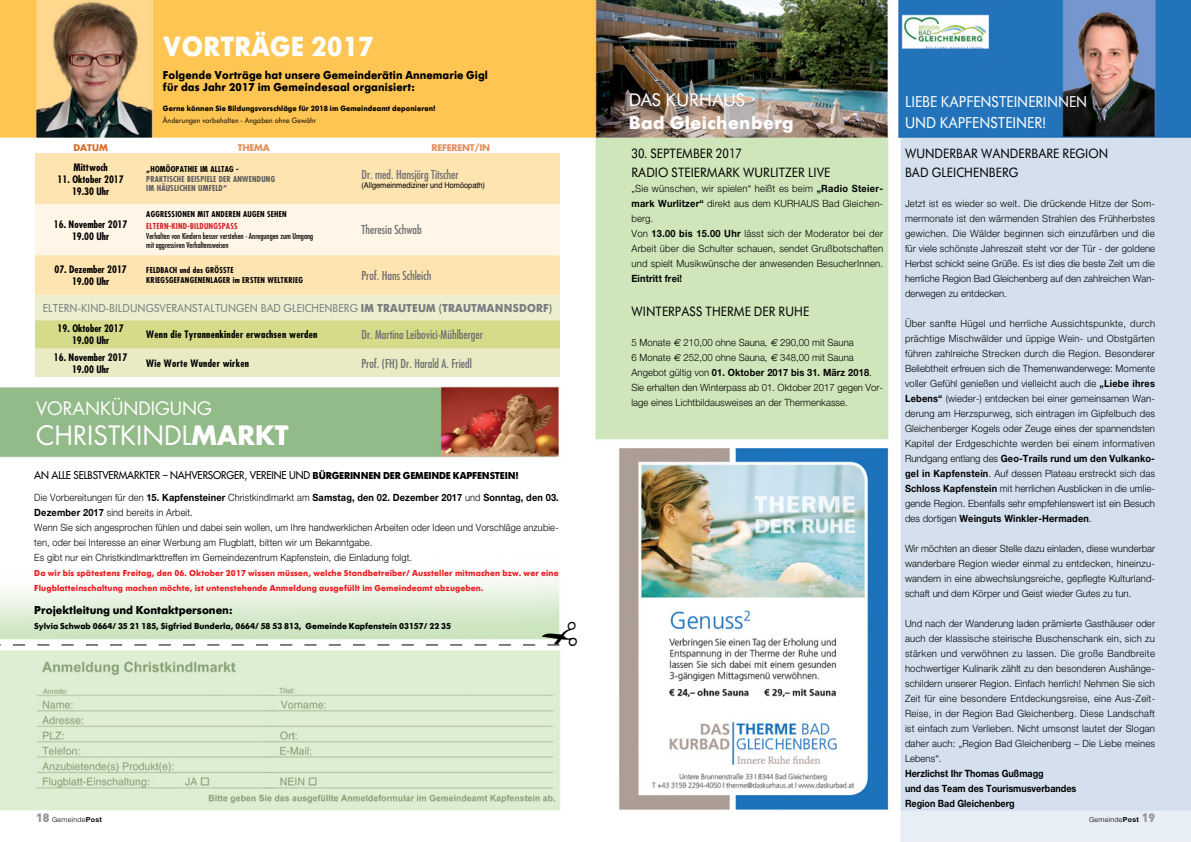
<style>
.page{position:relative;width:1191px;height:842px;background:#fff}
.page>*{position:absolute;margin:0;border:0;box-sizing:border-box;transform-origin:0 0}
.t1{font:700 29px "Futura SB";letter-spacing:.015em;color:#fff;scale:.92 1}
.t2{font:26px "Futura";color:#fff}
.t3{font:700 18.9px "Futura SB";color:#fff}
.t4{font:18.9px "Futura SB";color:#fff}
.t5{font:18px "Futura";color:#fff}
.t6{font:16.4px/20.4px "Futura SB";color:#fff;scale:.92 1}
.t7{font:14px/19px "Futura SB";letter-spacing:.005em;color:#000;scale:.92 1}
.t8{font:condensed 12px "Futura";color:#6d6e71}
.t9{font:700 12px/12px "Futura SB";letter-spacing:.01em;color:#000;scale:.92 1}
.t10{font:12px "Futura SB";letter-spacing:.005em;color:#7b7c7f;scale:.92 1}
.t11{font:700 12px "Futura SB";letter-spacing:.01em;color:#000;scale:.95 1}
.t12{font:10.5px "Futura";letter-spacing:-.015em;color:#000;scale:.95 1}
.t13{font:300 10px/15px "Helvetica Neue";letter-spacing:.015em;color:#000;text-align:justify;scale:.95 1}
.t14{font:300 10px/15px "Helvetica Neue";letter-spacing:.015em;color:#000;scale:.92 1}
.t15{font:700 condensed 10px/12px "Futura";color:#000;text-align:center}
.t16{font:700 10px/15px "Helvetica Neue";color:#000;scale:.9 1}
.t17{font:700 condensed 10px "Futura";letter-spacing:.025em;color:#000}
.t18{font:700 10px "Helvetica Neue";color:#000;scale:.92 1}
.t19{font:700 9px/15px "Futura SB";letter-spacing:.015em;color:#ed1d24;scale:.95 1}
.t20{font:700 9px "Futura SB";color:#000;scale:.95 1}
.t21{font:700 9px "Futura";color:#e2915c}
.t22{font:700 9px "Futura";color:#d86b28}
.t23{font:700 condensed 8px/9.6px "Futura";letter-spacing:.025em;color:#000}
.t24{font:condensed 8px/9.6px "Futura";color:#000}
.t25{font:700 8px "Futura SB";letter-spacing:.015em;color:#000;scale:.92 1}
.t26{font:700 condensed 8px/9.6px "Futura";letter-spacing:.025em;color:#5a5b5d}
.t27{font:8px "Futura SB";letter-spacing:.015em;color:#000;scale:.92 1}
.t28{font:8px "Helvetica";color:#000;scale:.92 1}
.t29{font:700 condensed 8px "Futura";letter-spacing:.025em;color:#d2232a}
.t30{font:300 7px "Helvetica Neue";letter-spacing:.05em;color:#000}
.s1{font-weight:700}
.s2{font-family:"Futura SB";font-weight:700}
.s3{font-family:"Euro Sans";font-weight:400;font-style:italic}
.s4{font-family:"DIN";font-weight:900;font-size:12px;color:#939598}
</style>
<div class="page">
<img style="left:0;top:0;width:1191px;height:842px">
<svg style="left:35px;top:142px;width:525px;height:11px"></svg>
<div style="left:35px;top:153px;width:525px;height:142px;background:#fee4b1"></div>
<div style="left:35px;top:204px;width:525px;height:51px;background:#fff6e8"></div>
<div style="left:35px;top:295px;width:525px;height:25px;background:#eceecf"></div>
<svg style="left:35px;top:320px;width:525px;height:57px;background:#dee3a7"></svg>
<svg style="left:0;top:622px;width:577px;height:25px"></svg>
<h1 class="t1" style="left:163px;top:30px;width:231px">VORTRÄGE 2017</h1>
<p class="t9" style="left:163px;top:69px;width:355px">Folgende Vorträge hat unsere Gemeinderätin Annemarie Gigl für das Jahr 2017 im Gemeindesaal organisiert:</p>
<p class="t25" style="left:163px;top:104px;width:298px">Gerne können Sie Bildungsvorschläge für 2018 im Gemeindeamt deponieren!</p>
<p class="t27" style="left:163px;top:116px;width:168px">Änderungen vorbehalten - Angaben ohne Gewähr</p>
<p class="t22" style="left:73px;top:142px;width:36px">DATUM</p>
<p class="t21" style="left:238px;top:142px;width:33px">THE MA</p>
<p class="t21" style="left:431px;top:142px;width:7px">REFERENT</p>
<p class="t21" style="left:474px;top:142px;width:11px">/IN</p>
<p class="t15" style="left:74px;top:161px;width:36px">Mittwoch</p>
<p class="t15" style="left:58px;top:173px;width:68px">11. Oktober 2017<br>19.30 Uhr</p>
<p class="t23" style="left:146px;top:164px;width:94px">„HOMÖOPATHIE IM ALLTAG -</p>
<p class="t26" style="left:146px;top:174px;width:130px">PRAKTISCHE BEISPIELE DER ANWENDUNG<br>IM HÄUSLICHEN UMFELD“</p>
<p class="t8" style="left:361px;top:167px;width:99px">Dr. med. Hansjörg Titscher</p>
<p class="t28" style="left:361px;top:179px;width:136px">(Allgemeinmediziner und Homöopath)</p>
<p class="t15" style="left:54px;top:218px;width:75px">16. November 2017<br>19.00 Uhr</p>
<p class="t23" style="left:146px;top:209px;width:142px">AGGRESSIONEN MIT ANDEREN AUGEN SEHEN</p>
<p class="t29" style="left:146px;top:221px;width:93px">ELTERN-KIND-BILDUNGSPASS</p>
<p class="t24" style="left:146px;top:231px;width:168px">Verhalten von Kindern besser verstehen - Anregungen zum Umgang mit aggressiven Verhaltensweisen</p>
<p class="t8" style="left:361px;top:223px;width:62px">Theresia Schwab</p>
<p class="t15" style="left:54px;top:263px;width:74px">07. Dezember 2017<br>19.00 Uhr</p>
<p class="t23" style="left:146px;top:266px;width:158px">FELDBACH und das GRÖSSTE<br>KRIEGSGEFANGENENLAGER im ERSTEN WELTKRIEG</p>
<p class="t8" style="left:361px;top:268px;width:71px">Prof. Hans Schleich</p>
<p class="t10" style="left:43px;top:302px;width:555px">eltern-Kind-Bildungsveranstaltungen Bad Gleichenberg <span class="s1">im Trauteum (Trautmannsdorf)</span></p>
<p class="t15" style="left:58px;top:323px;width:68px">19. Oktober 2017<br>19.00 Uhr</p>
<p class="t17" style="left:146px;top:329px;width:173px">Wenn die Tyrannenkinder erwachsen werden</p>
<p class="t8" style="left:361px;top:328px;width:123px">Dr. Martina Leibovici-Mühlberger</p>
<p class="t15" style="left:54px;top:351px;width:75px">16. November 2017<br>19.00 Uhr</p>
<p class="t17" style="left:146px;top:357px;width:104px">Wie Worte Wunder wirken</p>
<p class="t8" style="left:361px;top:356px;width:112px">Prof. (FH) Dr. Harald A. Friedl</p>
<h3 class="t5" style="left:36px;top:396px;width:177px">VORANKÜN DIGUNG</h3>
<h2 class="t2" style="left:36px;top:418px;width:254px">CHRISTKIN DL<span class="s1">MARKT</span></h2>
<p class="t12" style="left:34px;top:469px;width:511px">AN ALLE SELBSTVERMARKTER – NAHVERSORGER, VEREINE UND <span class="s2">BürgerI nnen der Gemeinde Kapfenstein!</span></p>
<p class="t14" style="left:34px;top:490px;width:571px">Die Vorbereitungen für den <span class="s1">15. Kapfensteiner</span> Christkindlmarkt am <span class="s1">Samstag, den 02. Dezember 2017</span> und <span class="s1">Sonntag, den 03.<br>Dezember 2017</span> sind bereits in Arbeit.<br>Wenn Sie sich angesprochen fühlen und dabei sein wollen, um Ihre handwerklichen Arbeiten oder Ideen und Vorschläge anzubie&shy;ten, oder bei Interesse an einer Werbung am Flugblatt, bitten wir um Bekanntgabe.<br>Es gibt nur ein Christkindlmarkttreffen im Gemeindezentrum Kapfenstein, die Einladung folgt.</p>
<p class="t19" style="left:34px;top:566px;width:553px">Da wir bis spätestens Freitag, den 06. Oktober 2017 wissen müssen, welche Standbetreiber/ Aussteller mitmachen bzw. wer eine<br>Flugblatteinschaltung machen möchte, ist untenstehende Anmeldung ausgefüllt im Gemeindeamt abzugeben.</p>
<p class="t11" style="left:34px;top:603px;width:210px">Projektleitung und Kontaktpersonen:</p>
<p class="t20" style="left:34px;top:621px;width:440px">Sylvia Schwab 0664/ 35 21 185, Sigfried Bunderla, 0664/ 58 53 813, Gemeinde Kapfenstein 03157/ 22 35</p>
<h3 class="t4" style="left:629px;top:90px;width:11px">DAS</h3>
<h3 class="t4" style="left:665px;top:90px;width:23px">KURHAUS</h3>
<h3 class="t3" style="left:629px;top:112px;width:166px">Bad Gleichenberg</h3>
<h3 class="t7" style="left:631px;top:144px;width:130px">30. September 2017<br>Radio Steiermark WURLITZER</h3>
<h3 class="t7" style="left:808px;top:163px;width:7px">LIVE</h3>
<p class="t13" style="left:631px;top:180px;width:266px;text-align:left">„Sie wünschen, wir spielen“ heißt es beim <span class="s1">„Radio Steier&shy;mark Wurlitzer“</span> direkt aus dem KURHAUS Bad Gleichen&shy;berg.<br>Von <span class="s1">13.00 bis 15.00 Uhr</span> lässt sich der Moderator bei der Arbeit über die Schulter schauen, sendet Grußbotschaften und spielt Musikwünsche der anwesenden BesucherInnen.</p>
<p class="t18" style="left:631px;top:272px;width:57px">Eintritt frei!</p>
<h3 class="t7" style="left:631px;top:302px;width:90px">Winterpass THERME</h3>
<h3 class="t7" style="left:754px;top:302px;width:9px">DER</h3>
<h3 class="t7" style="left:778px;top:302px;width:9px">RUHE</h3>
<p class="t13" style="left:631px;top:334px;width:266px;text-align:left">5 Monate <span class="s3">€</span> 210,00 ohne Sauna, <span class="s3">€</span> 290,00 mit Sauna<br>6 Monate <span class="s3">€</span> 252,00 ohne Sauna, <span class="s3">€</span> 348,00 mit Sauna Angebot gültig von <span class="s1">01. Oktober 2017 bis 31. März 2018</span>.<br>Sie erhalten den Winterpass ab 01. Oktober 2017 gegen Vor&shy;lage eines Lichtbildausweises an der Thermenkasse.</p>
<h3 class="t6" style="left:905px;top:92px;width:200px">Liebe Kapfensteinerinnen und Kapfensteiner!</h3>
<h3 class="t7" style="left:905px;top:144px;width:222px">Wunderbar wanderbare Region<br>Bad Gleichenberg</h3>
<p class="t13" style="left:905px;top:195px;width:265px">Jetzt ist es wieder so weit. Die drückende Hitze der Som&shy;mermonate ist den wärmenden Strahlen des Frühherbstes gewichen. Die Wälder beginnen sich einzufärben und die für viele schönste Jahreszeit steht vor der Tür - der goldene Herbst schickt seine Grüße. Es ist dies die beste Zeit um die herrliche Region Bad Gleichenberg auf den zahlreichen Wan&shy;derwegen zu entdecken.</p>
<p class="t13" style="left:905px;top:315px;width:265px">Über sanfte Hügel und herrliche Aussichtspunkte, durch prächtige Mischwälder und üppige Wein- und Obstgärten führen zahlreiche Strecken durch die Region. Besonderer Beliebtheit erfreuen sich die Themenwanderwege: Momente voller Gefühl genießen und vielleicht auch die <span class="s1">„Liebe ihres Lebens“</span> (wieder-) entdecken bei einer gemeinsamen Wan&shy;derung am Herzspurweg, sich eintragen im Gipfelbuch des Gleichenberger Kogels oder Zeuge eines der spannendsten Kapitel der Erdgeschichte werden bei einem informativen Rundgang entlang des <span class="s1">Geo-Trails rund um den Vulkanko&shy;gel in Kapfenstein</span>. Auf dessen Plateau erstreckt sich das <span class="s1">Schloss Kapfenstein</span> mit herrlichen Ausblicken in die umlie&shy;gende Region. Ebenfalls sehr empfehlenswert ist ein Besuch des dortigen <span class="s1">Weinguts Winkler-Hermaden</span>.</p>
<p class="t13" style="left:905px;top:540px;width:265px">Wir möchten an dieser Stelle dazu einladen, diese wunderbar wanderbare Region wieder einmal zu entdecken, hineinzu&shy;wandern in eine abwechslungsreiche, gepflegte Kulturland&shy;schaft und dem Körper und Geist wieder Gutes zu tun.</p>
<p class="t13" style="left:905px;top:615px;width:265px">Und nach der Wanderung laden prämierte Gasthäuser oder auch der klassische steirische Buschenschank ein, sich zu stärken und verwöhnen zu lassen. Die große Bandbreite hochwertiger Kulinarik zählt zu den besonderen Aushänge&shy;schildern unserer Region. Einfach herrlich! Nehmen Sie sich Zeit für eine besondere Entdeckungsreise, eine Aus-Zeit-Reise, in der Region Bad Gleichenberg. Diese Landschaft ist einfach zum Verlieben. Nicht umsonst lautet der Slogan daher auch: „Region Bad Gleichenberg – Die Liebe meines Lebens“.</p>
<p class="t16" style="left:905px;top:765px;width:192px">Herzlichst Ihr Thomas Gußmagg<br>und das Team des Tourismusverbandes<br>Region Bad Gleichenberg</p>
<p class="t30" style="left:36px;top:816px;width:68px"><span class="s4">18</span> Gemeinde<span class="s1">Post</span></p>
<p class="t30" style="left:1089px;top:816px;width:67px">Gemeinde<span class="s1">Post</span> <span class="s4">19</span></p>
</div>
